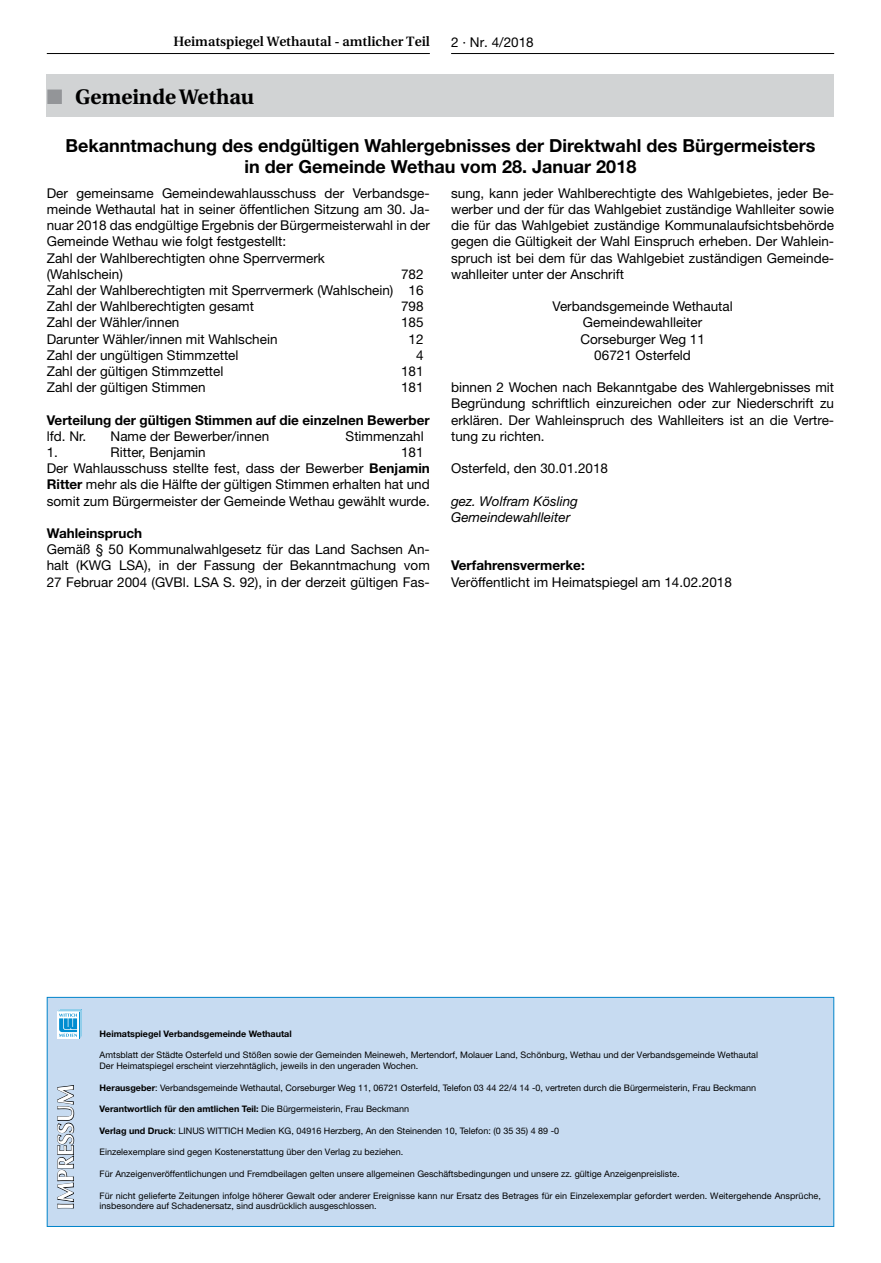
<style>
.page{position:relative;width:881px;height:1263px;background:#fff}
.page>*{position:absolute;margin:0;border:0;box-sizing:border-box;transform-origin:0 0}
.t1{font:700 22.5px "Optima LT";color:#fff}
.t2{font:700 21px "Utopia";color:#000}
.t3{font:700 18px/21.6px "Helvetica Neue LT";color:#000;text-align:center}
.t4{font:13.5px/16.2px "Helvetica Neue LT";color:#000;text-align:justify}
.t5{font:700 13.5px "Helvetica Neue LT";color:#000}
.t6{font:600 13.5px "Utopia";color:#000}
.t7{font:italic 13.5px/16.2px "Helvetica Neue LT";color:#000}
.t8{font:9px/10.8px "Helvetica Neue LT";color:#000}
.t9{font:700 9px "Helvetica Neue LT";color:#000}
.s1{color:#939598}
.s2{font-weight:700}
.s3{font-weight:400}
</style>
<div class="page">
<hr style="left:451px;top:53px;width:382px;height:1px;background:#000">
<hr style="left:47px;top:53px;width:382px;height:1px;background:#000">
<div style="left:47px;top:997px;width:786px;height:230px;background:#c7dbf1;border:1px solid #0083ca"></div>
<svg style="left:57px;top:1085px;width:18px;height:124px"></svg>
<div style="left:57px;top:1012px;width:22px;height:27px;background:#fff"></div>
<svg style="left:58px;top:1009px;width:24px;height:29px"></svg>
<div style="left:47px;top:74px;width:786px;height:43px;background:#d1d3d4"></div>
<p class="t6" style="left:173px;top:34px;width:258px">Heimatspiegel Wethautal - amtlicher Teil</p>
<p class="t4" style="left:451px;top:34px;width:84px">2 · Nr. 4/2018</p>
<h2 class="t2" style="left:47px;top:84px;width:209px"><span class="s1">■</span> Gemeinde Wethau</h2>
<h3 class="t3" style="left:65px;top:134px;width:751px">Bekanntmachung des endgültigen Wahlergebnisses der Direktwahl des Bürgermeisters in der Gemeinde Wethau vom 28. Januar 2018</h3>
<p class="t4" style="left:47px;top:185px;width:384px;text-align:left">Der gemeinsame Gemeindewahlausschuss der Verbandsge&shy;meinde Wethautal hat in seiner öffentlichen Sitzung am 30. Ja&shy;nuar 2018 das endgültige Ergebnis der Bürgermeisterwahl in der Gemeinde Wethau wie folgt festgestellt:<br>Zahl der Wahlberechtigten ohne Sperrvermerk<br>(Wahlschein)</p>
<p class="t4" style="left:451px;top:185px;width:384px">sung, kann jeder Wahlberechtigte des Wahlgebietes, jeder Be&shy;werber und der für das Wahlgebiet zuständige Wahlleiter sowie die für das Wahlgebiet zuständige Kommunalaufsichtsbehörde gegen die Gültigkeit der Wahl Einspruch erheben. Der Wahlein&shy;spruch ist bei dem für das Wahlgebiet zuständigen Gemeinde&shy;wahlleiter unter der Anschrift</p>
<p class="t4" style="left:552px;top:298px;width:182px;text-align:center">Verbandsgemeinde Wethautal<br>Gemeindewahlleiter<br>Corseburger Weg 11<br>06721 Osterfeld</p>
<p class="t4" style="left:451px;top:379px;width:384px">binnen 2 Wochen nach Bekanntgabe des Wahlergebnisses mit Begründung schriftlich einzureichen oder zur Niederschrift zu erklären. Der Wahleinspruch des Wahlleiters ist an die Vertre&shy;tung zu richten.</p>
<p class="t4" style="left:451px;top:460px;width:158px">Osterfeld, den 30.01.2018</p>
<p class="t7" style="left:451px;top:493px;width:128px">gez. Wolfram Kösling<br>Gemeindewahlleiter</p>
<p class="t5" style="left:451px;top:557px;width:135px">Verfahrensvermerke:</p>
<p class="t4" style="left:451px;top:574px;width:282px">Veröffentlicht im Heimatspiegel am 14.02.2018</p>
<p class="t4" style="left:47px;top:266px;width:378px;text-indent:354px">782<br>Zahl der Wahlberechtigten mit Sperrvermerk (Wahlschein) 16<br>Zahl der Wahlberechtigten gesamt</p>
<p class="t4" style="left:401px;top:298px;width:24px">798</p>
<p class="t4" style="left:47px;top:314px;width:134px">Zahl der Wähler/innen</p>
<p class="t4" style="left:401px;top:314px;width:24px">185</p>
<p class="t4" style="left:47px;top:331px;width:232px">Darunter Wähler/innen mit Wahlschein</p>
<p class="t4" style="left:408px;top:331px;width:17px">12</p>
<p class="t4" style="left:47px;top:347px;width:193px">Zahl der ungültigen Stimmzettel</p>
<p class="t4" style="left:416px;top:347px;width:9px">4</p>
<p class="t4" style="left:47px;top:363px;width:178px">Zahl der gültigen Stimmzettel</p>
<p class="t4" style="left:401px;top:363px;width:24px">181</p>
<p class="t4" style="left:47px;top:379px;width:160px">Zahl der gültigen Stimmen</p>
<p class="t4" style="left:401px;top:379px;width:24px">181</p>
<p class="t5" style="left:47px;top:411px;width:384px">Verteilung der gültigen Stimmen auf die einzelnen Bewerber</p>
<p class="t4" style="left:47px;top:428px;width:41px">lfd. Nr.</p>
<p class="t4" style="left:111px;top:428px;width:160px">Name der Bewerber/innen</p>
<p class="t4" style="left:345px;top:428px;width:80px">Stimmenzahl</p>
<p class="t4" style="left:47px;top:444px;width:13px">1.</p>
<p class="t4" style="left:111px;top:444px;width:97px">Ritter, Benjamin</p>
<p class="t4" style="left:47px;top:444px;width:384px;text-align:left;text-indent:354px">181<br>Der Wahlausschuss stellte fest, dass der Bewerber <span class="s2">Benjamin Ritter</span> mehr als die Hälfte der gültigen Stimmen erhalten hat und somit zum Bürgermeister der Gemeinde Wethau gewählt wurde.</p>
<p class="t5" style="left:47px;top:525px;width:97px">Wahleinspruch</p>
<p class="t4" style="left:47px;top:541px;width:384px">Gemäß § 50 Kommunalwahlgesetz für das Land Sachsen An&shy;halt (KWG LSA), in der Fassung der Bekanntmachung vom 27 Februar 2004 (GVBl. LSA S. 92), in der derzeit gültigen Fas-</p>
<h1 class="t1" style="left:52px;top:1210px;width:127px;rotate:-90deg">IMPRESSUM</h1>
<p class="t9" style="left:100px;top:1028px;width:193px">Heimatspiegel Verbandsgemeinde Wethautal</p>
<p class="t8" style="left:100px;top:1049px;width:659px">Amtsblatt der Städte Osterfeld und Stößen sowie der Gemeinden Meineweh, Mertendorf, Molauer Land, Schönburg, Wethau und der Verbandsgemeinde Wethautal<br>Der Heimatspiegel erscheint vierzehntäglich, jeweils in den ungeraden Wochen.</p>
<p class="t8" style="left:100px;top:1082px;width:657px"><span class="s2">Herausgeber</span>: Verbandsgemeinde Wethautal, Corseburger Weg 11, 06721 Osterfeld, Telefon 03 44 22/4 14 -0, vertreten durch die Bürgermeisterin, Frau Beckmann</p>
<p class="t9" style="left:100px;top:1103px;width:311px">Verantwortlich für den amtlichen Teil: <span class="s3">Die Bürgermeisterin, Frau Beckmann</span></p>
<p class="t8" style="left:100px;top:1125px;width:461px"><span class="s2">Verlag und Druck</span>: LINUS WITTICH Medien KG, 04916 Herzberg, An den Steinenden 10, Telefon: (0 35 35) 4 89 -0</p>
<p class="t8" style="left:100px;top:1147px;width:305px">Einzelexemplare sind gegen Kostenerstattung über den Verlag zu beziehen.</p>
<p class="t8" style="left:100px;top:1168px;width:581px">Für Anzeigenveröffentlichungen und Fremdbeilagen gelten unsere allgemeinen Geschäftsbedingungen und unsere zz. gültige Anzeigenpreisliste.</p>
<p class="t8" style="left:100px;top:1190px;width:722px">Für nicht gelieferte Zeitungen infolge höherer Gewalt oder anderer Ereignisse kann nur Ersatz des Betrages für ein Einzelexemplar gefordert werden. Weitergehende Ansprüche,</p>
<p class="t8" style="left:100px;top:1201px;width:278px">insbesondere auf Schadenersatz, sind ausdrücklich ausgeschlossen.</p>
</div>
